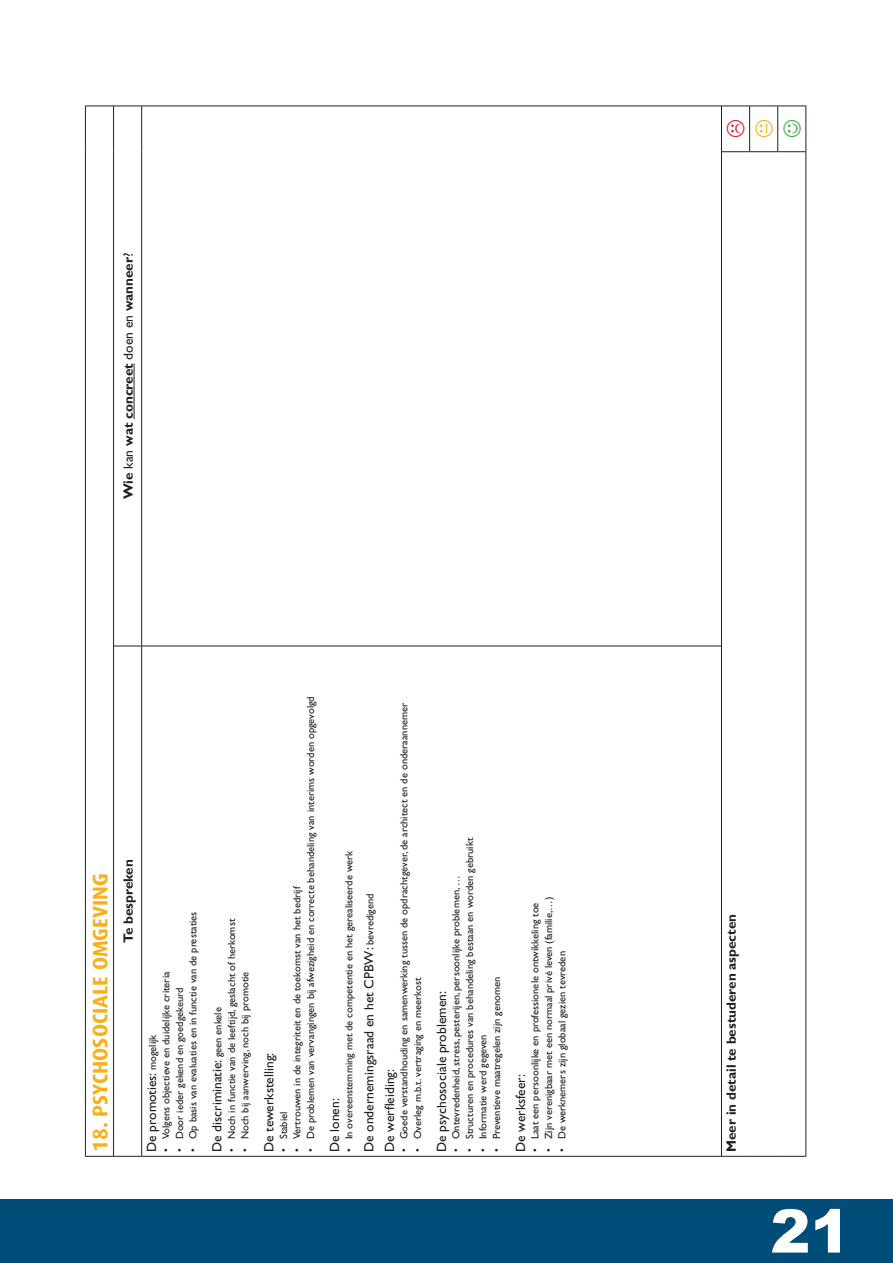
<style>
.page{position:relative;width:893px;height:1263px;background:#fff}
.page>*{position:absolute;margin:0;border:0;box-sizing:border-box;transform-origin:0 0}
.t1{font:900 60px "Arial";color:#fff}
.t2{font:700 21px "Dax";color:#faaf18}
.t3{font:13.5px/20.7px "Gill Sans";color:#231f20}
.t4{font:700 13.5px "Gill Sans";color:#231f20}
.t5{font:10.5px "Gill Sans";color:#231f20}
.s1{font-weight:400}
.s2{font-size:10.5px}
</style>
<div class="page">
<div style="left:0;top:1199px;width:893px;height:64px;background:#014d7a"></div>
<hr style="left:85px;top:646px;width:1px;height:511px;background:#231f20">
<hr style="left:85px;top:152px;width:1px;height:494px;background:#231f20">
<hr style="left:85px;top:106px;width:1px;height:46px;background:#231f20">
<hr style="left:113px;top:646px;width:1px;height:511px;background:#231f20">
<svg style="left:86px;top:1156px;width:55px;height:1px"></svg>
<hr style="left:113px;top:152px;width:1px;height:494px;background:#231f20">
<svg style="left:114px;top:646px;width:27px;height:1px"></svg>
<hr style="left:113px;top:106px;width:1px;height:46px;background:#231f20">
<svg style="left:86px;top:106px;width:55px;height:1px"></svg>
<hr style="left:141px;top:646px;width:1px;height:511px;background:#231f20">
<hr style="left:142px;top:1156px;width:579px;height:1px;background:#231f20">
<hr style="left:141px;top:152px;width:1px;height:494px;background:#231f20">
<hr style="left:142px;top:646px;width:579px;height:1px;background:#231f20">
<hr style="left:141px;top:106px;width:1px;height:46px;background:#231f20">
<hr style="left:142px;top:106px;width:579px;height:1px;background:#231f20">
<hr style="left:721px;top:646px;width:1px;height:511px;background:#231f20">
<hr style="left:721px;top:152px;width:1px;height:494px;background:#231f20">
<svg style="left:722px;top:1156px;width:83px;height:1px"></svg>
<hr style="left:805px;top:646px;width:1px;height:511px;background:#231f20">
<hr style="left:805px;top:152px;width:1px;height:494px;background:#231f20">
<hr style="left:721px;top:106px;width:1px;height:46px;background:#231f20">
<hr style="left:749px;top:106px;width:1px;height:46px;background:#231f20">
<hr style="left:777px;top:106px;width:1px;height:46px;background:#231f20">
<svg style="left:722px;top:151px;width:83px;height:1px"></svg>
<svg style="left:722px;top:106px;width:83px;height:1px"></svg>
<hr style="left:805px;top:106px;width:1px;height:46px;background:#231f20">
<hr style="left:134px;top:363px;width:1px;height:56px;background:#231f20">
<p class="t4" style="left:120px;top:499px;width:248px;rotate:-90deg">Wie <span class="s1">kan</span> wat concreet <span class="s1">doen en</span> wanneer<span class="s1">?</span></p>
<h2 class="t2" style="left:88px;top:1152px;width:280px;rotate:-90deg">18. Psychosociale omgeving</h2>
<p class="t4" style="left:120px;top:943px;width:85px;rotate:-90deg">Te bespreken</p>
<p class="t5" style="left:187px;top:1152px;width:242px;rotate:-90deg">• Op basis van evaluaties en in functie van de prestaties</p>
<p class="t5" style="left:160px;top:1152px;width:182px;rotate:-90deg">• Volgens objectieve en duidelijke criteria</p>
<p class="t5" style="left:173px;top:1152px;width:166px;rotate:-90deg">• Door ieder gekend en goedgekeurd</p>
<p class="t3" style="left:141px;top:1152px;width:119px;rotate:-90deg">De promoties: <span class="s2">mogelijk</span></p>
<p class="t5" style="left:225px;top:1152px;width:235px;rotate:-90deg">• Noch in functie van de leeftijd, geslacht of herkomst</p>
<p class="t5" style="left:239px;top:1152px;width:182px;rotate:-90deg">• Noch bij aanwerving, noch bij promotie</p>
<p class="t3" style="left:207px;top:1152px;width:146px;rotate:-90deg">De discriminatie: <span class="s2">geen enkele</span></p>
<p class="t5" style="left:304px;top:1152px;width:457px;rotate:-90deg">• De problemen van vervangingen bij afwezigheid en correcte behandeling van interims worden opgevolgd</p>
<p class="t5" style="left:291px;top:1152px;width:267px;rotate:-90deg">• Vertrouwen in de integriteit en de toekomst van het bedrijf</p>
<p class="t3" style="left:259px;top:1152px;width:101px;rotate:-90deg">De tewerkstelling:</p>
<p class="t5" style="left:277px;top:1152px;width:42px;rotate:-90deg">• Stabiel</p>
<p class="t5" style="left:343px;top:1152px;width:303px;rotate:-90deg">• In overeenstemming met de competentie en het gerealiseerde werk</p>
<p class="t3" style="left:324px;top:1152px;width:55px;rotate:-90deg">De lonen:</p>
<p class="t5" style="left:398px;top:1152px;width:451px;rotate:-90deg">• Goede verstandhouding en samenwerking tussen de opdrachtgever, de architect en de onderaannemer</p>
<p class="t3" style="left:358px;top:1152px;width:260px;rotate:-90deg">De ondernemingsraad en het CPBW: <span class="s2">bevredigend<br></span>De werfleiding:</p>
<p class="t5" style="left:412px;top:1152px;width:176px;rotate:-90deg">• Overleg m.b.t. vertraging en meerkost</p>
<p class="t5" style="left:464px;top:1152px;width:316px;rotate:-90deg">• Structuren en procedures van behandeling bestaan en worden gebruikt</p>
<p class="t5" style="left:450px;top:1152px;width:278px;rotate:-90deg">• Ontevredenheid, stress, pesterijen, persoonlijke problemen, …</p>
<p class="t5" style="left:491px;top:1152px;width:177px;rotate:-90deg">• Preventieve maatregelen zijn genomen</p>
<p class="t3" style="left:431px;top:1152px;width:162px;rotate:-90deg">De psychosociale problemen:</p>
<p class="t5" style="left:477px;top:1152px;width:119px;rotate:-90deg">• Informatie werd gegeven</p>
<p class="t5" style="left:529px;top:1152px;width:251px;rotate:-90deg">• Laat een persoonlijke en professionele ontwikkeling toe</p>
<p class="t5" style="left:543px;top:1152px;width:257px;rotate:-90deg">• Zijn verenigbaar met een normaal privé leven (familie,…)</p>
<p class="t5" style="left:556px;top:1152px;width:202px;rotate:-90deg">• De werknemers zijn globaal gezien tevreden</p>
<p class="t3" style="left:510px;top:1152px;width:80px;rotate:-90deg">De werksfeer:</p>
<p class="t4" style="left:723px;top:1152px;width:240px;rotate:-90deg">Meer in detail te bestuderen aspecten</p>
<h1 class="t1" style="left:770px;top:1198px;width:82px">21</h1>
</div>
